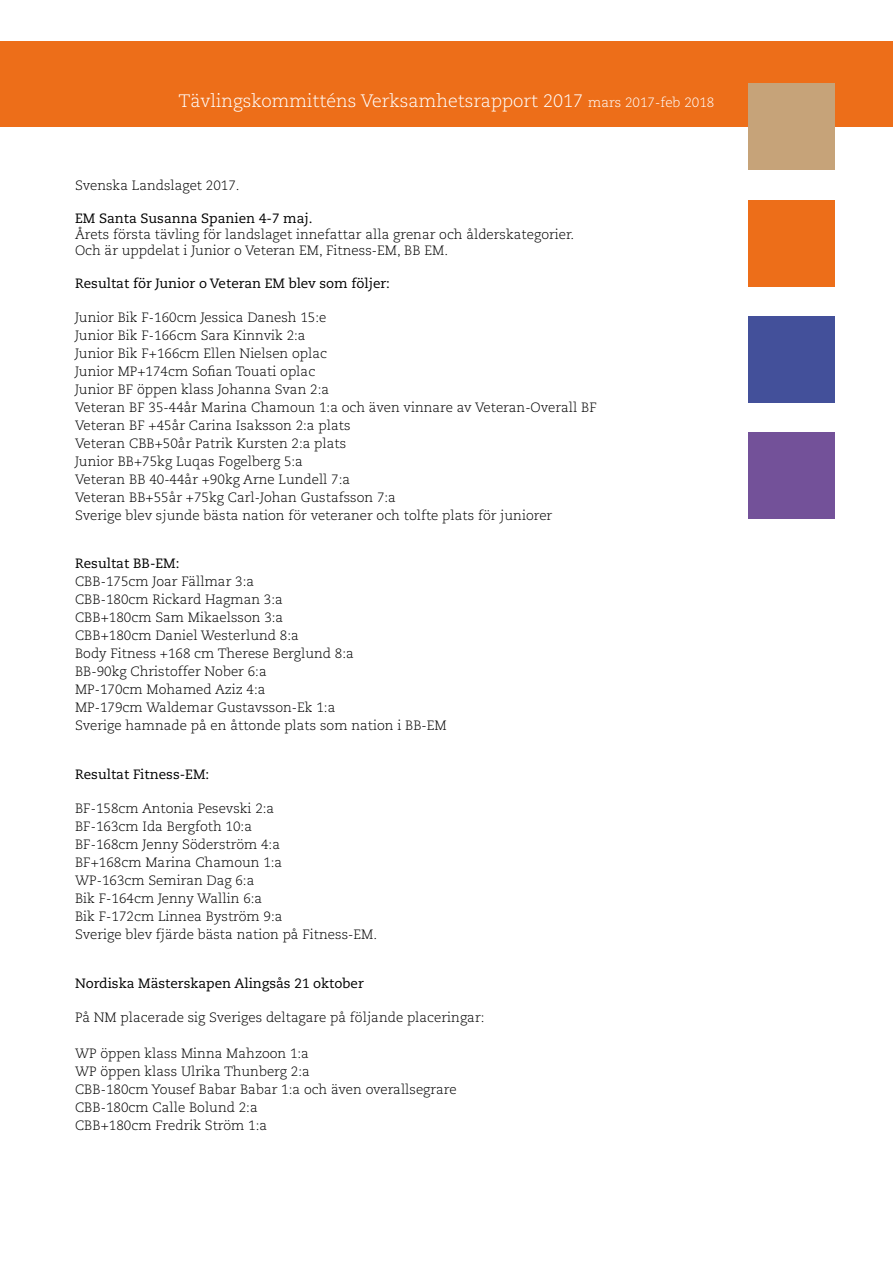
<style>
.page{position:relative;width:893px;height:1263px;background:#fff}
.page>*{position:absolute;margin:0;border:0;box-sizing:border-box;transform-origin:0 0}
.t1{font:300 18px "Caecilia LT Std";color:#fff}
.t2{font:300 13.5px/18px "Caecilia LT Std";color:#000}
.t3{font:13.5px "Caecilia LT Std";color:#000}
.s1{font-size:13.5px}
</style>
<div class="page">
<div style="left:0;top:41px;width:893px;height:86px;background:#ed6e19"></div>
<div style="left:748px;top:84px;width:86px;height:86px;background:#c6a379"></div>
<div style="left:748px;top:200px;width:86px;height:86px;background:#ed6e19"></div>
<div style="left:748px;top:316px;width:86px;height:86px;background:#43509a"></div>
<div style="left:748px;top:432px;width:86px;height:86px;background:#735199"></div>
<h1 class="t1" style="left:179px;top:90px;width:537px">Tävlingskommitténs Verksamhetsrapport 2017 <span class="s1">mars 2017-feb 2018</span></h1>
<p class="t2" style="left:75px;top:177px;width:166px">Svenska Landslaget 2017.</p>
<p class="t3" style="left:75px;top:210px;width:239px">EM Santa Susanna Spanien 4-7 maj.</p>
<p class="t2" style="left:75px;top:227px;width:501px;line-height:16.2px">Årets första tävling för landslaget innefattar alla grenar och ålderskategorier.<br>Och är uppdelat i Junior o Veteran EM, Fitness-EM, BB EM.</p>
<p class="t3" style="left:75px;top:275px;width:317px">Resultat för Junior o Veteran EM blev som följer:</p>
<p class="t2" style="left:75px;top:308px;width:523px">Junior Bik F-160cm Jessica Danesh 15:e<br>Junior Bik F-166cm Sara Kinnvik 2:a<br>Junior Bik F+166cm Ellen Nielsen oplac<br>Junior MP+174cm Sofian Touati oplac<br>Junior BF öppen klass Johanna Svan 2:a<br>Veteran BF 35-44år Marina Chamoun 1:a och även vinnare av Veteran-Overall BF Veteran BF +45år Carina Isaksson 2:a plats<br>Veteran CBB+50år Patrik Kursten 2:a plats<br>Junior BB+75kg Luqas Fogelberg 5:a<br>Veteran BB 40-44år +90kg Arne Lundell 7:a<br>Veteran BB+55år +75kg Carl-Johan Gustafsson 7:a<br>Sverige blev sjunde bästa nation för veteraner och tolfte plats för juniorer</p>
<p class="t3" style="left:75px;top:556px;width:106px">Resultat BB-EM:</p>
<p class="t2" style="left:75px;top:573px;width:373px">CBB-175cm Joar Fällmar 3:a<br>CBB-180cm Rickard Hagman 3:a<br>CBB+180cm Sam Mikaelsson 3:a<br>CBB+180cm Daniel Westerlund 8:a<br>Body Fitness +168 cm Therese Berglund 8:a<br>BB-90kg Christoffer Nober 6:a<br>MP-170cm Mohamed Aziz 4:a<br>MP-179cm Waldemar Gustavsson-Ek 1:a<br>Sverige hamnade på en åttonde plats som nation i BB-EM</p>
<p class="t3" style="left:75px;top:766px;width:136px">Resultat Fitness-EM:</p>
<p class="t2" style="left:75px;top:800px;width:304px">BF-158cm Antonia Pesevski 2:a<br>BF-163cm Ida Bergfoth 10:a<br>BF-168cm Jenny Söderström 4:a<br>BF+168cm Marina Chamoun 1:a<br>WP-163cm Semiran Dag 6:a<br>Bik F-164cm Jenny Wallin 6:a<br>Bik F-172cm Linnea Byström 9:a<br>Sverige blev fjärde bästa nation på Fitness-EM.</p>
<p class="t3" style="left:75px;top:975px;width:290px">Nordiska Mästerskapen Alingsås 21 oktober</p>
<p class="t2" style="left:75px;top:1009px;width:411px">På NM placerade sig Sveriges deltagare på följande placeringar:</p>
<p class="t2" style="left:75px;top:1045px;width:383px">WP öppen klass Minna Mahzoon 1:a<br>WP öppen klass Ulrika Thunberg 2:a<br>CBB-180cm Yousef Babar Babar 1:a och även overallsegrare CBB-180cm Calle Bolund 2:a<br>CBB+180cm Fredrik Ström 1:a</p>
</div>
